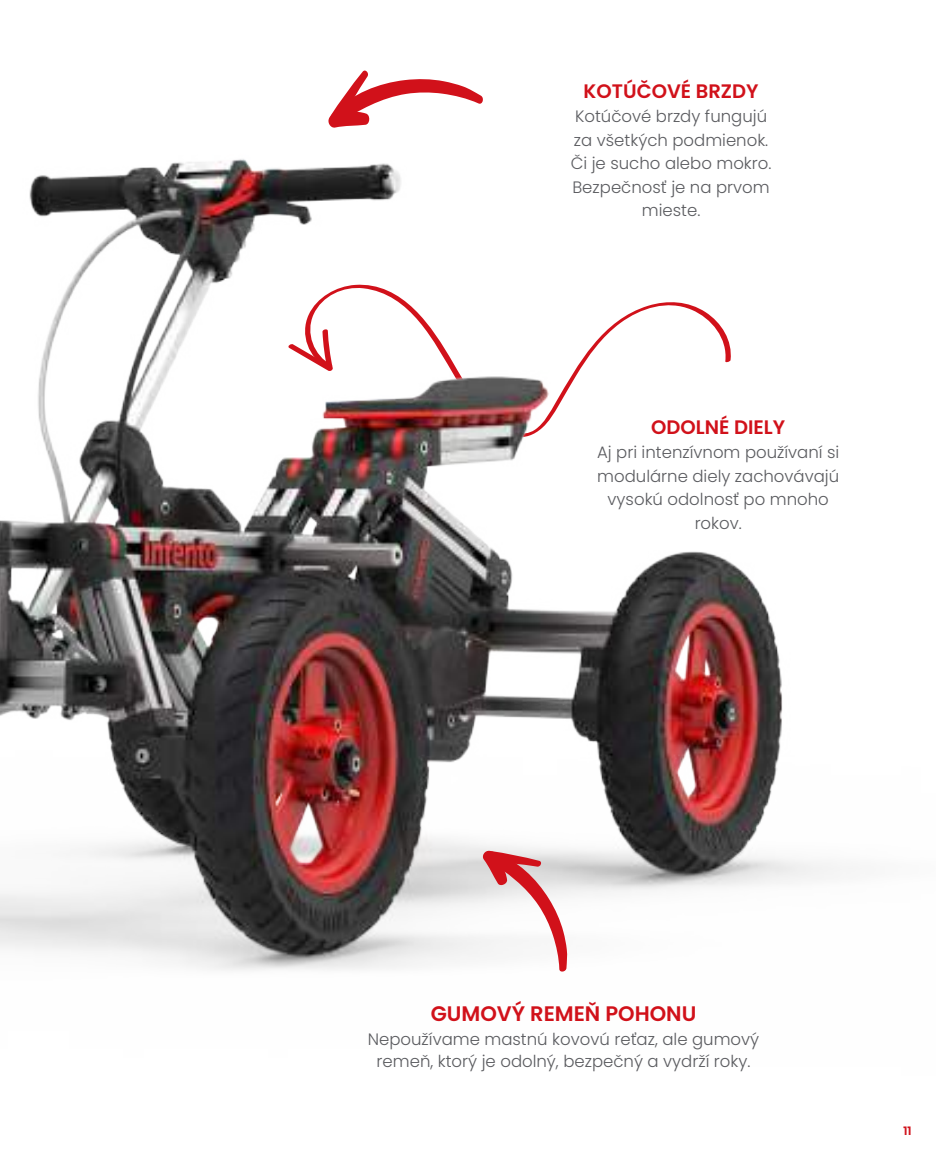
<style>
.page{position:relative;width:936px;height:1170px;background:#fff}
.page>*{position:absolute;margin:0;border:0;box-sizing:border-box;transform-origin:0 0}
.t1{font:600 21px "Poppins";color:#d1111a}
.t2{font:600 19.5px "Poppins";color:#d1111a}
.t3{font:300 16.5px/23.4px "Poppins";color:#5a5b5f;text-align:center}
.t4{font:600 12px "Poppins";color:#d1111a}
</style>
<div class="page">
<img style="left:0;top:70px;width:853px;height:901px">
<svg style="left:481px;top:850px;width:86px;height:122px"></svg>
<p class="t2" style="left:583px;top:80px;width:176px">KOTÚČOVÉ BRZDY</p>
<p class="t3" style="left:570px;top:105px;width:202px">Kotúčové brzdy fungujú za všetkých podmienok.<br>Či je sucho alebo mokro.<br>Bezpečnosť je na prvom mieste.</p>
<p class="t2" style="left:651px;top:415px;width:136px">ODOLNÉ DIELY</p>
<p class="t3" style="left:597px;top:441px;width:244px">Aj pri intenzívnom používaní si modulárne diely zachovávajú vysokú odolnosť po mnoho rokov.</p>
<p class="t1" style="left:431px;top:1001px;width:267px">GUMOVÝ REMEŇ POHONU</p>
<p class="t3" style="left:368px;top:1028px;width:393px;line-height:22.2px">Nepoužívame mastnú kovovú reťaz, ale gumový remeň, ktorý je odolný, bezpečný a vydrží roky.</p>
<p class="t4" style="left:903px;top:1123px;width:9px">11</p>
</div>
